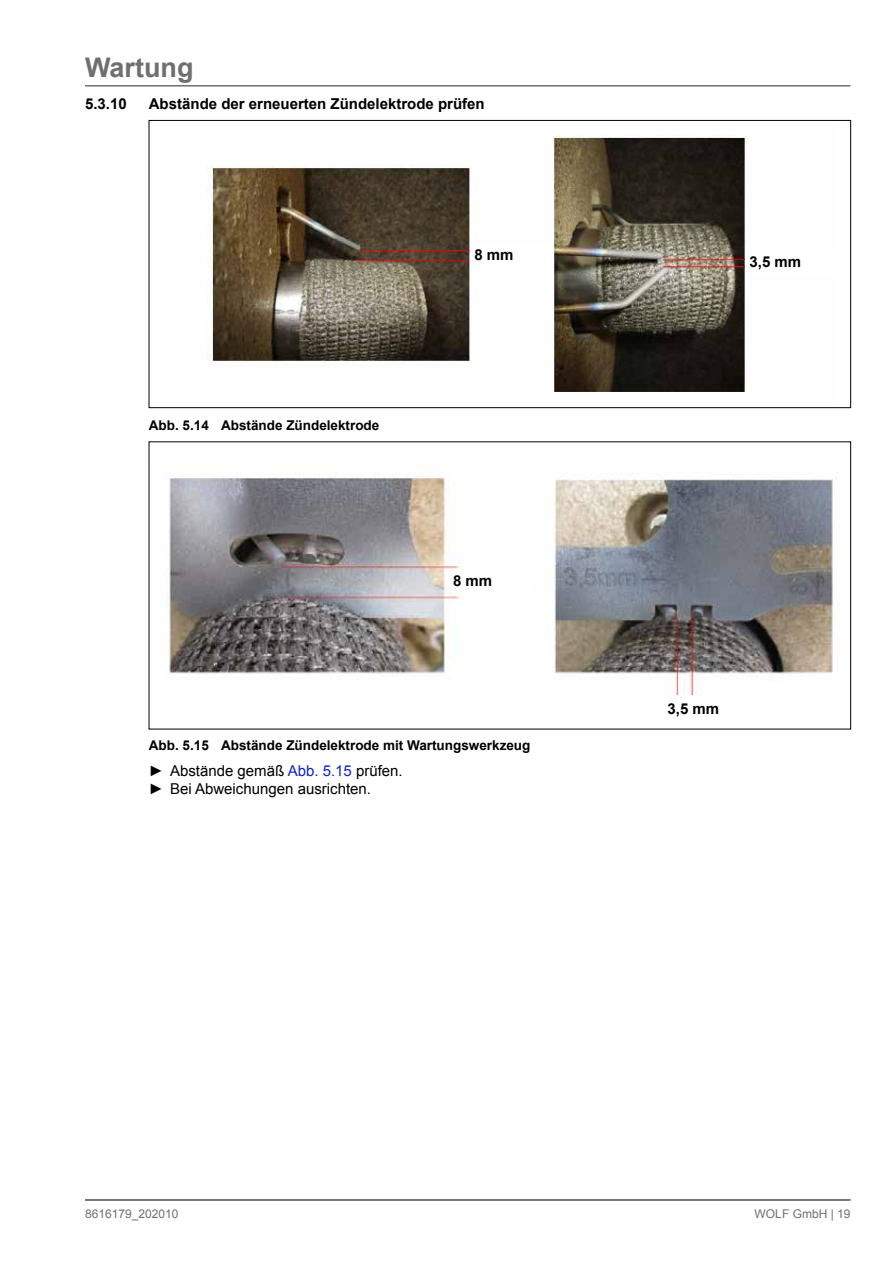
<style>
.page{position:relative;width:893px;height:1263px;background:#fff}
.page>*{position:absolute;margin:0;border:0;box-sizing:border-box;transform-origin:0 0}
.t1{font:700 27px "Arial";color:#706f6f}
.t2{font:700 15px "Arial";color:#000}
.t3{font:15px/18px "Arial";color:#000}
.t4{font:700 13.5px "Arial";color:#000}
.t5{font:12px "Arial";color:#706f6f}
.s1{color:#12c}
</style>
<div class="page">
<hr style="left:85px;top:85px;width:765px;height:2px;background:#706f6f">
<hr style="left:85px;top:1199px;width:765px;height:2px;background:#706f6f">
<img style="left:207px;top:135px;width:542px;height:257px">
<div style="left:474px;top:245px;width:79px;height:19px;background:#fff"></div>
<div style="left:745px;top:248px;width:101px;height:26px;background:#fff"></div>
<img style="left:169px;top:474px;width:668px;height:221px">
<div style="left:453px;top:571px;width:78px;height:18px;background:#fff"></div>
<h1 class="t1" style="left:85px;top:49px;width:110px">Wartung</h1>
<p class="t2" style="left:85px;top:93px;width:43px">5.3.10</p>
<p class="t2" style="left:149px;top:93px;width:337px">Abstände der erneuerten Zündelektrode prüfen</p>
<p class="t4" style="left:149px;top:416px;width:232px">Abb. 5.14 Abstände Zündelektrode</p>
<p class="t2" style="left:474px;top:245px;width:41px">8 mm</p>
<p class="t2" style="left:453px;top:570px;width:41px">8 mm</p>
<p class="t4" style="left:149px;top:736px;width:383px">Abb. 5.15 Abstände Zündelektrode mit Wartungswerkzeug</p>
<p class="t3" style="left:149px;top:762px;width:255px">► Abstände gemäß <span class="s1">Abb. 5.15</span> prüfen. ► Bei Abweichungen ausrichten.</p>
<p class="t2" style="left:750px;top:251px;width:53px">3,5 mm</p>
<p class="t2" style="left:667px;top:699px;width:53px">3,5 mm</p>
<p class="t5" style="left:85px;top:1205px;width:95px">8616179_202010</p>
<p class="t5" style="left:755px;top:1205px;width:97px">WOLF GmbH | 19</p>
</div>
